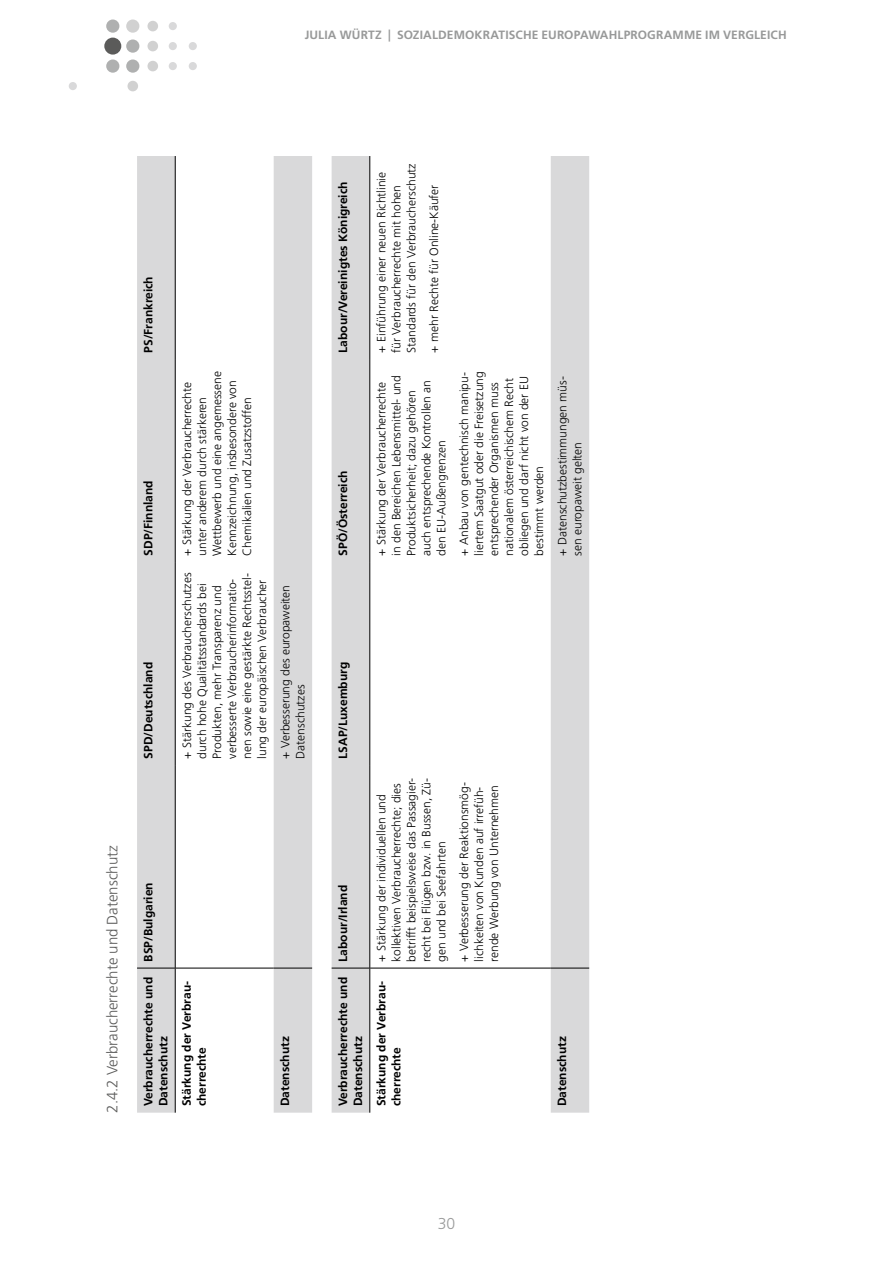
<style>
.page{position:relative;width:893px;height:1263px;background:#fff}
.page>*{position:absolute;margin:0;border:0;box-sizing:border-box;transform-origin:0 0}
.t1{font:300 15.75px "Frutiger CE";color:#989999}
._122_H3{font:300 15px "Frutiger";color:#5b5b5a}
._303_T_F{font:300 12px/15px "Frutiger CE";color:#000}
._302_T_K{font:700 12px/15px "Frutiger CE";color:#000}
._303_T_F-2{font:700 12px/15px "Frutiger CE";color:#000}
.t2{font:700 12px "Frutiger CE";letter-spacing:.01em;color:#989999}
</style>
<div class="page">
<div style="left:104px;top:38px;width:17px;height:17px;background:#5b5b5a;border-radius:50%"></div>
<div style="left:69px;top:82px;width:8px;height:8px;background:#d9d9da;border-radius:50%"></div>
<div style="left:127px;top:81px;width:11px;height:10px;background:#d1d1d1;border-radius:50%"></div>
<div style="left:169px;top:22px;width:8px;height:8px;background:#d9d9da;border-radius:50%"></div>
<div style="left:147px;top:21px;width:11px;height:10px;background:#d1d1d1;border-radius:50%"></div>
<div style="left:189px;top:42px;width:8px;height:8px;background:#d9d9da;border-radius:50%"></div>
<div style="left:169px;top:42px;width:8px;height:8px;background:#d9d9da;border-radius:50%"></div>
<div style="left:147px;top:41px;width:11px;height:10px;background:#d1d1d1;border-radius:50%"></div>
<div style="left:189px;top:62px;width:8px;height:8px;background:#d9d9da;border-radius:50%"></div>
<div style="left:169px;top:62px;width:8px;height:8px;background:#d9d9da;border-radius:50%"></div>
<div style="left:147px;top:61px;width:11px;height:10px;background:#d1d1d1;border-radius:50%"></div>
<div style="left:126px;top:20px;width:13px;height:13px;background:#d1d1d1;border-radius:50%"></div>
<div style="left:106px;top:20px;width:13px;height:13px;background:#afb0b0;border-radius:50%"></div>
<div style="left:126px;top:39px;width:13px;height:14px;background:#afb0b0;border-radius:50%"></div>
<div style="left:126px;top:59px;width:13px;height:14px;background:#afb0b0;border-radius:50%"></div>
<div style="left:106px;top:59px;width:13px;height:14px;background:#afb0b0;border-radius:50%"></div>
<svg style="left:137px;top:156px;width:175px;height:957px"></svg>
<hr style="left:175px;top:968px;width:1px;height:145px;background:#000">
<hr style="left:175px;top:765px;width:1px;height:203px;background:#000">
<hr style="left:175px;top:562px;width:1px;height:203px;background:#000">
<hr style="left:175px;top:359px;width:1px;height:203px;background:#000">
<hr style="left:175px;top:156px;width:1px;height:203px;background:#000">
<hr style="left:137px;top:968px;width:38px;height:1px;background:#000">
<hr style="left:176px;top:968px;width:98px;height:1px;background:#000">
<hr style="left:274px;top:968px;width:38px;height:1px;background:#000">
<svg style="left:332px;top:156px;width:257px;height:957px"></svg>
<hr style="left:369px;top:968px;width:1px;height:145px;background:#000">
<hr style="left:369px;top:765px;width:1px;height:203px;background:#000">
<hr style="left:369px;top:562px;width:1px;height:203px;background:#000">
<hr style="left:369px;top:359px;width:1px;height:203px;background:#000">
<hr style="left:369px;top:156px;width:1px;height:203px;background:#000">
<hr style="left:332px;top:968px;width:37px;height:1px;background:#000">
<hr style="left:370px;top:968px;width:181px;height:1px;background:#000">
<hr style="left:551px;top:968px;width:38px;height:1px;background:#000">
<p class="t2" style="left:305px;top:28px;width:13px">JULIA</p>
<p class="t2" style="left:340px;top:28px;width:21px">WÜRTZ</p>
<p class="t2" style="left:388px;top:28px;width:24px">| SOZIAL</p>
<p class="t2" style="left:438px;top:28px;width:35px">DEMOKRATIS</p>
<p class="t2" style="left:515px;top:28px;width:43px">CHE EUROPAWA</p>
<p class="t2" style="left:609px;top:28px;width:17px">HLPRO</p>
<p class="t2" style="left:647px;top:28px;width:141px">GRAMME IM VERGLEICH</p>
<p class="_302_T_K" style="left:141px;top:353px;width:78px;rotate:-90deg">PS/FRANKREICH</p>
<p class="_302_T_K" style="left:141px;top:556px;width:77px;rotate:-90deg">SDP/FINNLAND</p>
<p class="_302_T_K" style="left:141px;top:759px;width:98px;rotate:-90deg">SPD/DEUTSCHLAND</p>
<p class="_303_T_F" style="left:179px;top:556px;width:186px;rotate:-90deg">+ Stärkung der Verbraucherrechte unter anderem durch stärkeren<br>Wettbewerb und eine angemessene<br>Kennzeichnung, insbesondere von<br>Chemikalien und Zusatzstoffen</p>
<p class="_303_T_F" style="left:179px;top:759px;width:187px;rotate:-90deg">+ Stärkung des Verbraucherschutzes durch hohe Qualitätsstandards bei Produkten, mehr Transparenz und verbesserte Verbraucherinformatio&shy;nen sowie eine gestärkte Rechtsstel&shy;lung der europäischen Verbraucher</p>
<p class="_303_T_F" style="left:278px;top:759px;width:175px;rotate:-90deg">+ Verbesserung des europaweiten<br>Datenschutzes</p>
<p class="_122_H3" style="left:104px;top:1113px;width:269px;rotate:-90deg">2.4.2 Verbraucherrechte und Datenschutz</p>
<p class="_302_T_K" style="left:141px;top:962px;width:81px;rotate:-90deg">BSP/BULGARIEN</p>
<p class="_302_T_K" style="left:141px;top:1106px;width:131px;rotate:-90deg">VERBRAUCHERRECHTE UND<br>DATENSCHUTZ</p>
<p class="_303_T_F-2" style="left:179px;top:1106px;width:127px;rotate:-90deg">STÄRKUNG DER VERBRAU-<br>CHERRECHTE</p>
<p class="_303_T_F-2" style="left:277px;top:1106px;width:71px;rotate:-90deg">DATENSCHUTZ</p>
<p class="_302_T_K" style="left:335px;top:353px;width:172px;rotate:-90deg">LABOUR/VEREINIGTES KÖNIGREICH</p>
<p class="_302_T_K" style="left:335px;top:556px;width:87px;rotate:-90deg">SPÖ/ÖSTERREICH</p>
<p class="_303_T_F" style="left:374px;top:353px;width:191px;rotate:-90deg">+ Einführung einer neuen Richtlinie für Verbraucherrechte mit hohen<br>Standards für den Verbraucherschutz</p>
<p class="_303_T_F" style="left:426px;top:353px;width:169px;rotate:-90deg">+ mehr Rechte für Online-Käufer</p>
<p class="_303_T_F" style="left:374px;top:556px;width:182px;rotate:-90deg">+ Stärkung der Verbraucherrechte in den Bereichen Lebensmittel- und<br>Produktsicherheit; dazu gehören auch entsprechende Kontrollen an den EU-Außengrenzen</p>
<p class="_303_T_F" style="left:456px;top:556px;width:186px;rotate:-90deg">+ Anbau von gentechnisch manipu&shy;liertem Saatgut oder die Freisetzung entsprechender Organismen muss nationalem österreichischem Recht obliegen und darf nicht von der EU bestimmt werden</p>
<p class="_303_T_F" style="left:555px;top:556px;width:181px;rotate:-90deg">+ Datenschutzbestimmungen müs&shy;sen europaweit gelten</p>
<p class="_302_T_K" style="left:335px;top:759px;width:98px;rotate:-90deg">LSAP/LUXEMBURG</p>
<p class="_302_T_K" style="left:335px;top:962px;width:78px;rotate:-90deg">LABOUR/IRLAND</p>
<p class="_302_T_K" style="left:335px;top:1106px;width:131px;rotate:-90deg">VERBRAUCHERRECHTE UND<br>DATENSCHUTZ</p>
<p class="_303_T_F" style="left:374px;top:962px;width:185px;rotate:-90deg">+ Stärkung der individuellen und kollektiven Verbraucherrechte; dies betrifft beispielsweise das Passagier&shy;recht bei Flügen bzw. in Bussen, Zü&shy;gen und bei Seefahrten</p>
<p class="_303_T_F" style="left:456px;top:962px;width:181px;rotate:-90deg">+ Verbesserung der Reaktionsmög&shy;lichkeiten von Kunden auf irrefüh&shy;rende Werbung von Unternehmen</p>
<p class="_303_T_F-2" style="left:374px;top:1106px;width:127px;rotate:-90deg">STÄRKUNG DER VERBRAU-<br>CHERRECHTE</p>
<p class="_303_T_F-2" style="left:554px;top:1106px;width:71px;rotate:-90deg">DATENSCHUTZ</p>
<h1 class="t1" style="left:438px;top:1214px;width:19px">30</h1>
</div>
